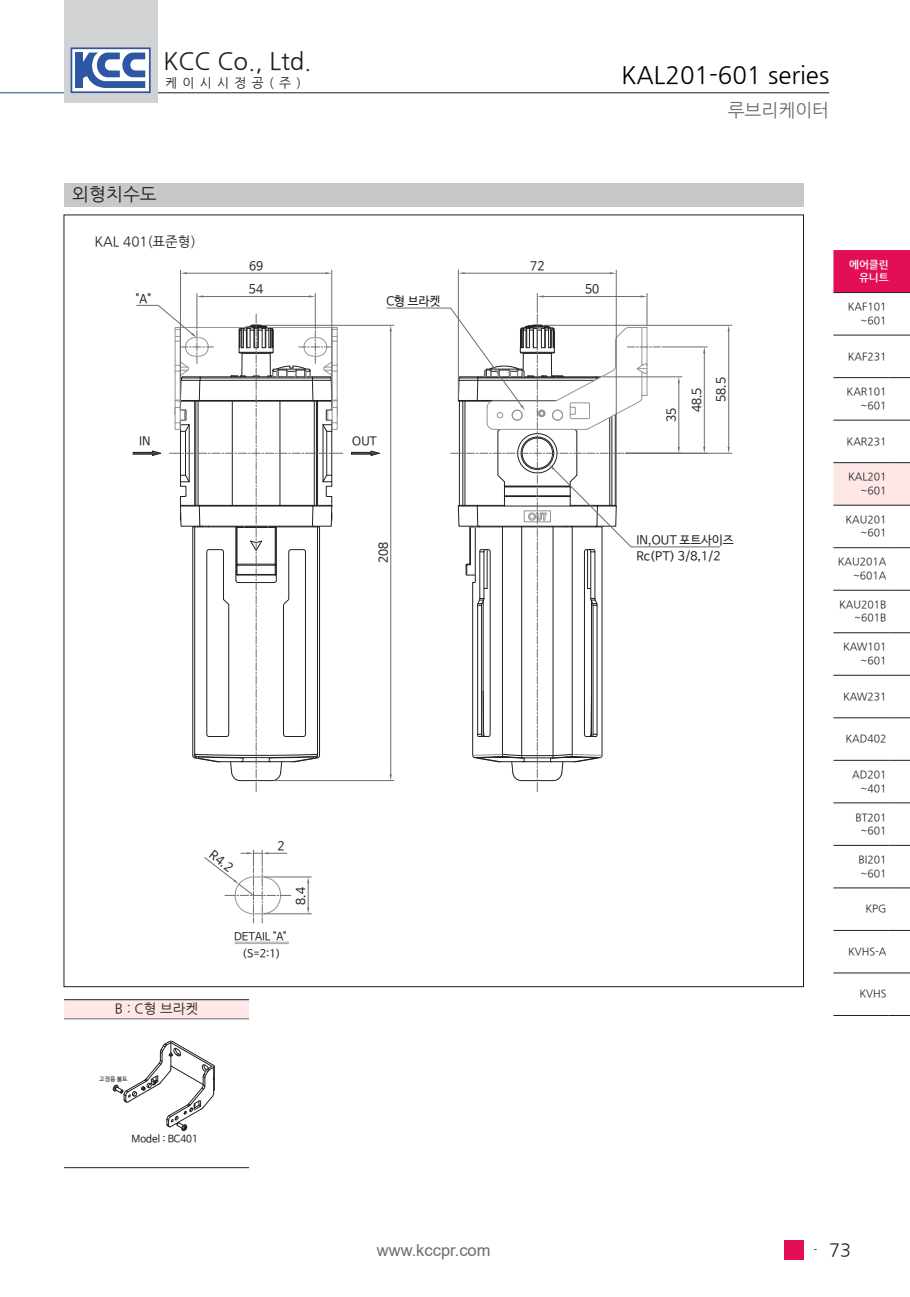
<style>
.page{position:relative;width:910px;height:1297px;background:#fff}
.page>*{position:absolute;margin:0;border:0;box-sizing:border-box;transform-origin:0 0}
.t1{font:24px "Nanum Gothic";color:#000}
.t2{font:24px "Nanum Gothic";color:#231f20}
.t3{font:18px "Nanum Gothic";color:#231f20}
.t4{font:18px "Nanum Gothic";color:#6c6d70}
.t5{font:16.5px "Arial";color:#6c6d70}
.t6{font:13.5px "Nanum Gothic";color:#231f20}
.t7{font:12.75px "Nanum Gothic";letter-spacing:.42em;color:#231f20}
.t8{font:12.15px/15.9px "Nanum Barun Gothic";color:#231f20}
.t9{font:12px "Nanum Barun Gothic";color:#231f20}
.t10{font:10.95px/17.1px "Nanum Barun Gothic";color:#231f20;text-align:center}
.t11{font:10.5px/13.5px "Nanum Gothic";color:#231f20;text-align:right}
.t12{font:700 10.5px/13.5px "Nanum Gothic";color:#fff;text-align:right}
.t13{font:10.05px "Nanum Barun Gothic";color:#231f20}
.t14{font:6px "Nanum Barun Gothic";color:#231f20}
.s1{font-size:10.5px;color:#000}
</style>
<div class="page">
<hr style="left:0;top:92px;width:64px;height:1px;background:#223f99">
<hr style="left:157px;top:92px;width:672px;height:1px;background:#231f20">
<div style="left:64px;top:0;width:93px;height:102px;background:#d1d2d4"></div>
<svg style="left:71px;top:47px;width:80px;height:46px;background:#8ba1cd"></svg>
<div style="left:784px;top:1240px;width:20px;height:20px;background:#e20f55"></div>
<div style="left:833px;top:250px;width:77px;height:43px;background:#e20f55"></div>
<hr style="left:833px;top:335px;width:56px;height:1px;background:#231f20">
<svg style="left:889px;top:335px;width:21px;height:1px"></svg>
<hr style="left:833px;top:377px;width:56px;height:1px;background:#231f20">
<svg style="left:889px;top:377px;width:21px;height:1px"></svg>
<hr style="left:833px;top:420px;width:56px;height:1px;background:#231f20">
<svg style="left:889px;top:420px;width:21px;height:1px"></svg>
<svg style="left:833px;top:462px;width:77px;height:44px;background:#f3dfde"></svg>
<hr style="left:833px;top:547px;width:56px;height:1px;background:#231f20">
<svg style="left:889px;top:547px;width:21px;height:1px"></svg>
<hr style="left:833px;top:590px;width:56px;height:1px;background:#231f20">
<svg style="left:889px;top:590px;width:21px;height:1px"></svg>
<hr style="left:833px;top:632px;width:56px;height:1px;background:#231f20">
<svg style="left:889px;top:632px;width:21px;height:1px"></svg>
<hr style="left:833px;top:675px;width:56px;height:1px;background:#231f20">
<svg style="left:889px;top:675px;width:21px;height:1px"></svg>
<hr style="left:833px;top:717px;width:56px;height:1px;background:#231f20">
<svg style="left:889px;top:717px;width:21px;height:1px"></svg>
<hr style="left:833px;top:760px;width:56px;height:1px;background:#231f20">
<svg style="left:889px;top:760px;width:21px;height:1px"></svg>
<hr style="left:833px;top:803px;width:56px;height:1px;background:#231f20">
<svg style="left:889px;top:803px;width:21px;height:1px"></svg>
<hr style="left:833px;top:845px;width:56px;height:1px;background:#231f20">
<svg style="left:889px;top:845px;width:21px;height:1px"></svg>
<hr style="left:833px;top:888px;width:56px;height:1px;background:#231f20">
<svg style="left:889px;top:888px;width:21px;height:1px"></svg>
<hr style="left:833px;top:930px;width:56px;height:1px;background:#231f20">
<svg style="left:889px;top:930px;width:21px;height:1px"></svg>
<hr style="left:833px;top:973px;width:56px;height:1px;background:#231f20">
<svg style="left:889px;top:973px;width:21px;height:1px"></svg>
<hr style="left:833px;top:1015px;width:56px;height:1px;background:#231f20">
<svg style="left:889px;top:1015px;width:21px;height:1px"></svg>
<div style="left:64px;top:183px;width:740px;height:23px;background:#c7c8ca"></div>
<hr style="left:235px;top:942px;width:54px;height:1px;background:#a4a6a9">
<hr style="left:235px;top:943px;width:54px;height:1px;background:#a4a6a9">
<hr style="left:264px;top:876px;width:47px;height:1px;background:#6c6d70">
<hr style="left:264px;top:913px;width:47px;height:1px;background:#6c6d70">
<svg style="left:307px;top:877px;width:2px;height:37px"></svg>
<svg style="left:204px;top:850px;width:87px;height:73px"></svg>
<hr style="left:274px;top:780px;width:120px;height:1px;background:#6c6d70">
<hr style="left:263px;top:325px;width:131px;height:1px;background:#6c6d70">
<hr style="left:196px;top:293px;width:1px;height:36px;background:#6c6d70">
<hr style="left:315px;top:293px;width:1px;height:36px;background:#6c6d70">
<hr style="left:203px;top:296px;width:106px;height:1px;background:#6c6d70">
<hr style="left:180px;top:270px;width:1px;height:129px;background:#6c6d70">
<hr style="left:331px;top:270px;width:1px;height:129px;background:#6c6d70">
<hr style="left:187px;top:273px;width:138px;height:1px;background:#6c6d70">
<svg style="left:325px;top:272px;width:7px;height:2px"></svg>
<hr style="left:458px;top:270px;width:1px;height:129px;background:#6c6d70">
<hr style="left:616px;top:270px;width:1px;height:234px;background:#6c6d70">
<hr style="left:465px;top:273px;width:145px;height:1px;background:#6c6d70">
<svg style="left:458px;top:272px;width:7px;height:2px"></svg>
<svg style="left:610px;top:272px;width:6px;height:2px"></svg>
<hr style="left:544px;top:325px;width:188px;height:1px;background:#6c6d70">
<hr style="left:625px;top:453px;width:107px;height:1px;background:#6c6d70">
<hr style="left:728px;top:332px;width:1px;height:115px;background:#6c6d70">
<svg style="left:728px;top:325px;width:2px;height:7px"></svg>
<svg style="left:132px;top:304px;width:211px;height:487px"></svg>
<svg style="left:351px;top:450px;width:29px;height:6px"></svg>
<svg style="left:386px;top:293px;width:335px;height:498px"></svg>
<div style="left:64px;top:1000px;width:185px;height:19px;background:#fde8e7"></div>
<hr style="left:64px;top:999px;width:185px;height:1px;background:#231f20">
<hr style="left:64px;top:1167px;width:185px;height:1px;background:#231f20">
<hr style="left:64px;top:1018px;width:185px;height:1px;background:#6c6d70">
<svg style="left:113px;top:1041px;width:102px;height:90px"></svg>
<h1 class="t2" style="left:163px;top:50px;width:150px">KCC Co., Ltd.</h1>
<p class="t7" style="left:165px;top:76px;width:137px">케이시시정공(주)</p>
<p class="t3" style="left:72px;top:186px;width:86px">외형치수도</p>
<p class="t6" style="left:94px;top:235px;width:103px">KAL 401(표준형)</p>
<p class="t8" style="left:136px;top:292px;width:17px">"A"</p>
<p class="t8" style="left:249px;top:258px;width:16px">69</p>
<p class="t8" style="left:249px;top:282px;width:16px">54</p>
<p class="t8" style="left:387px;top:294px;width:55px">C형 브라켓</p>
<p class="t9" style="left:139px;top:435px;width:13px">IN</p>
<p class="t9" style="left:352px;top:435px;width:26px">OUT</p>
<p class="t8" style="left:376px;top:563px;width:23px;rotate:-90deg">208</p>
<p class="t8" style="left:215px;top:847px;width:28px;rotate:38deg">R4.2</p>
<p class="t8" style="left:277px;top:839px;width:9px">2</p>
<p class="t8" style="left:294px;top:905px;width:19px;rotate:-90deg">8.4</p>
<p class="t10" style="left:234px;top:928px;width:54px">DETAIL "A" (S=2:1)</p>
<p class="t6" style="left:115px;top:1002px;width:85px">B : C형 브라켓</p>
<p class="t14" style="left:99px;top:1076px;width:30px">고정용 볼트</p>
<p class="t13" style="left:132px;top:1134px;width:68px">Model : BC401</p>
<p class="t1" style="left:621px;top:64px;width:210px">KAL201-601 series</p>
<p class="t4" style="left:728px;top:102px;width:103px">루브리케이터</p>
<p class="t8" style="left:530px;top:258px;width:16px">72</p>
<p class="t8" style="left:585px;top:282px;width:16px">50</p>
<p class="t8" style="left:664px;top:422px;width:16px;rotate:-90deg">35</p>
<p class="t8" style="left:690px;top:412px;width:26px;rotate:-90deg">48.5</p>
<p class="t8" style="left:714px;top:402px;width:26px;rotate:-90deg">58.5</p>
<p class="t8" style="left:636px;top:532px;width:99px">IN,OUT 포트사이즈<br>Rc(PT) 3/8,1/2</p>
<p class="t12" style="left:849px;top:258px;width:41px">에어클린 유니트</p>
<p class="t11" style="left:848px;top:300px;width:40px">KAF101 ~601</p>
<p class="t11" style="left:848px;top:350px;width:40px">KAF231</p>
<p class="t11" style="left:847px;top:385px;width:41px">KAR101 ~601</p>
<p class="t11" style="left:847px;top:435px;width:41px">KAR231</p>
<p class="t11" style="left:848px;top:470px;width:40px">KAL201 ~601</p>
<p class="t11" style="left:845px;top:513px;width:43px">KAU201 ~601</p>
<p class="t11" style="left:838px;top:555px;width:50px">KAU201A ~601A</p>
<p class="t11" style="left:839px;top:598px;width:49px">KAU201B ~601B</p>
<p class="t11" style="left:843px;top:640px;width:45px">KAW101 ~601</p>
<p class="t11" style="left:843px;top:690px;width:45px">KAW231</p>
<p class="t11" style="left:845px;top:732px;width:43px">KAD402</p>
<p class="t11" style="left:852px;top:768px;width:36px">AD201 ~401</p>
<p class="t11" style="left:855px;top:811px;width:33px;text-align:center">BT201 ~601</p>
<p class="t11" style="left:859px;top:853px;width:29px;text-align:left">BI201 ~601</p>
<p class="t11" style="left:865px;top:902px;width:23px">KPG</p>
<p class="t11" style="left:848px;top:945px;width:40px">KVHS-A</p>
<p class="t11" style="left:859px;top:987px;width:29px">KVHS</p>
<h3 class="t5" style="left:377px;top:1239px;width:115px">www.kccpr.com</h3>
<h2 class="t3" style="left:813px;top:1241px;width:39px"><span class="s1">-</span> 73</h2>
</div>
